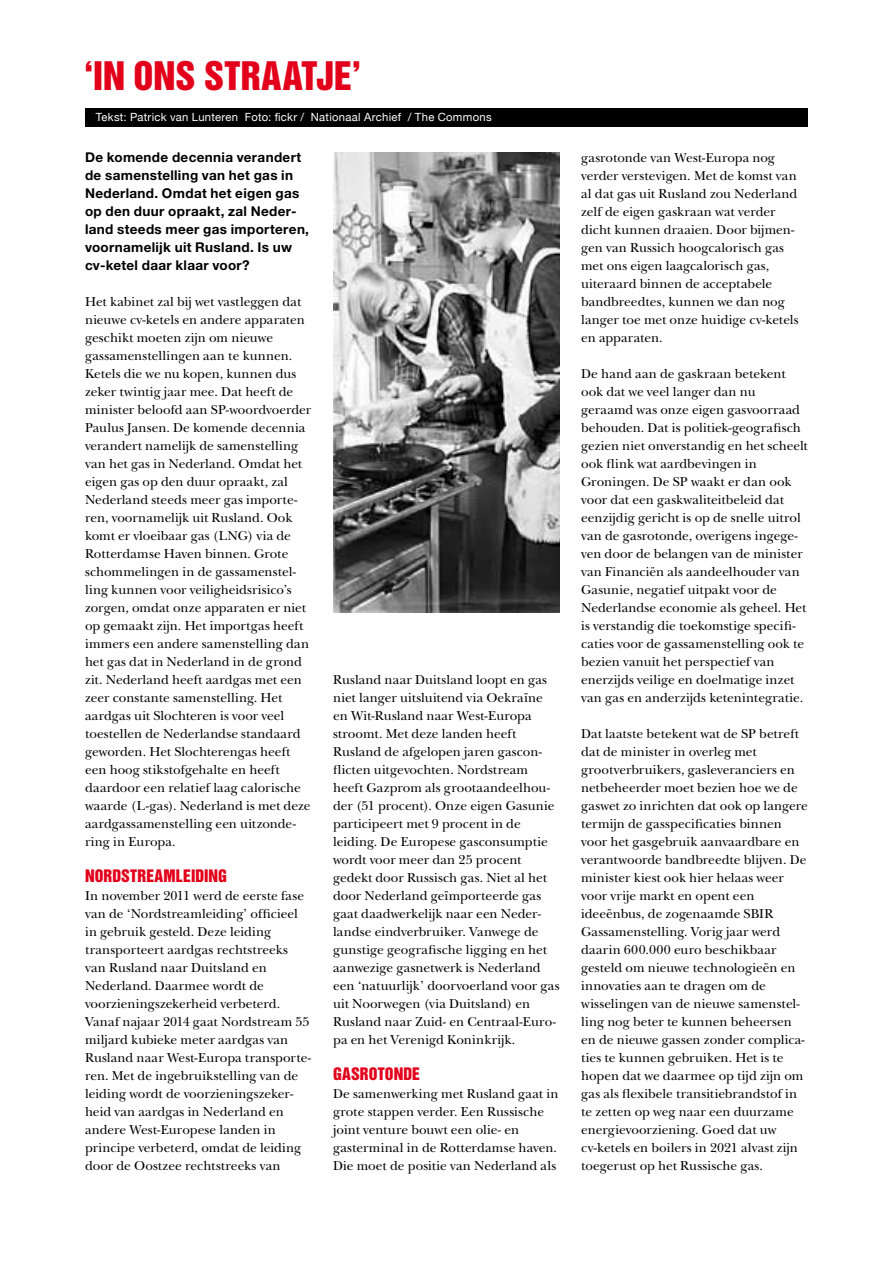
<style>
.page{position:relative;width:893px;height:1263px;background:#fff}
.page>*{position:absolute;margin:0;border:0;box-sizing:border-box;transform-origin:0 0}
.t1{font:36px "Helvetica Inserat LT Std";color:#e2001a}
.t2{font:15.75px "Helvetica Inserat LT Std";letter-spacing:.005em;color:#e2001a}
.t3{font:13.5px/18px "New Baskerville Std";color:#000}
.t4{font:700 13.5px/18px "Helvetica Neue LT Std";letter-spacing:.025em;color:#000}
.t5{font:11.25px "Helvetica Neue";letter-spacing:.025em;color:#fff}
</style>
<div class="page">
<div style="left:85px;top:108px;width:723px;height:18px;background:#000"></div>
<img style="left:333px;top:152px;width:227px;height:460px">
<h1 class="t1" style="left:84px;top:54px;width:279px">‘IN ONS STRAATJE’</h1>
<p class="t5" style="left:96px;top:110px;width:398px">Tekst: Patrick van Lunteren Foto: fickr / Nationaal Archief / The Commons</p>
<p class="t4" style="left:85px;top:148px;width:226px">De komende decennia verandert de samenstelling van het gas in<br>Nederland. Omdat het eigen gas op den duur opraakt, zal Neder&shy;land steeds meer gas importeren, voornamelijk uit Rusland. Is uw cv-ketel daar klaar voor?</p>
<p class="t3" style="left:85px;top:293px;width:228px">Het kabinet zal bij wet vastleggen dat nieuwe cv-ketels en andere apparaten geschikt moeten zijn om nieuwe gassamenstellingen aan te kunnen.<br>Ketels die we nu kopen, kunnen dus zeker twintig jaar mee. Dat heeft de minister beloofd aan SP-woordvoerder Paulus Jansen. De komende decennia verandert namelijk de samenstelling van het gas in Nederland. Omdat het eigen gas op den duur opraakt, zal Nederland steeds meer gas importe&shy;ren, voornamelijk uit Rusland. Ook komt er vloeibaar gas (LNG) via de Rotterdamse Haven binnen. Grote schommelingen in de gassamenstel&shy;ling kunnen voor veiligheidsrisico’s zorgen, omdat onze apparaten er niet op gemaakt zijn. Het importgas heeft immers een andere samenstelling dan het gas dat in Nederland in de grond zit. Nederland heeft aardgas met een zeer constante samenstelling. Het aardgas uit Slochteren is voor veel toestellen de Nederlandse standaard geworden. Het Slochterengas heeft een hoog stikstofgehalte en heeft daardoor een relatief laag calorische waarde (L-gas). Nederland is met deze aardgassamenstelling een uitzonde&shy;ring in Europa.</p>
<p class="t2" style="left:85px;top:866px;width:143px">NORDSTREAMLEIDING</p>
<p class="t3" style="left:85px;top:887px;width:228px">In november 2011 werd de eerste fase van de ‘Nordstreamleiding’ officieel in gebruik gesteld. Deze leiding transporteert aardgas rechtstreeks van Rusland naar Duitsland en Nederland. Daarmee wordt de voorzieningszekerheid verbeterd.<br>Vanaf najaar 2014 gaat Nordstream 55 miljard kubieke meter aardgas van Rusland naar West-Europa transporte&shy;ren. Met de ingebruikstelling van de leiding wordt de voorzieningszeker&shy;heid van aardgas in Nederland en andere West-Europese landen in principe verbeterd, omdat de leiding door de Oostzee rechtstreeks van</p>
<p class="t3" style="left:333px;top:671px;width:228px">Rusland naar Duitsland loopt en gas niet langer uitsluitend via Oekraïne en Wit-Rusland naar West-Europa stroomt. Met deze landen heeft Rusland de afgelopen jaren gascon&shy;flicten uitgevochten. Nordstream heeft Gazprom als grootaandeelhou&shy;der (51 procent). Onze eigen Gasunie participeert met 9 procent in de leiding. De Europese gasconsumptie wordt voor meer dan 25 procent gedekt door Russisch gas. Niet al het door Nederland geïmporteerde gas gaat daadwerkelijk naar een Neder&shy;landse eindverbruiker. Vanwege de gunstige geografische ligging en het aanwezige gasnetwerk is Nederland een ‘natuurlijk’ doorvoerland voor gas uit Noorwegen (via Duitsland) en Rusland naar Zuid- en Centraal-Euro&shy;pa en het Verenigd Koninkrijk.</p>
<p class="t2" style="left:333px;top:1064px;width:89px">GASROTONDE</p>
<p class="t3" style="left:333px;top:1085px;width:227px">De samenwerking met Rusland gaat in grote stappen verder. Een Russische joint venture bouwt een olie- en gasterminal in de Rotterdamse haven.<br>Die moet de positie van Nederland als</p>
<p class="t3" style="left:581px;top:149px;width:219px">gasrotonde van West-Europa nog verder verstevigen. Met de komst van al dat gas uit Rusland zou Nederland zelf de eigen gaskraan wat verder dicht kunnen draaien. Door bijmen&shy;gen van Russich hoogcalorisch gas met ons eigen laagcalorisch gas, uiteraard binnen de acceptabele bandbreedtes, kunnen we dan nog langer toe met onze huidige cv-ketels en apparaten.</p>
<p class="t3" style="left:581px;top:365px;width:228px">De hand aan de gaskraan betekent ook dat we veel langer dan nu geraamd was onze eigen gasvoorraad behouden. Dat is politiek-geografisch gezien niet onverstandig en het scheelt ook flink wat aardbevingen in Groningen. De SP waakt er dan ook voor dat een gaskwaliteitbeleid dat eenzijdig gericht is op de snelle uitrol van de gasrotonde, overigens ingege&shy;ven door de belangen van de minister van Financiën als aandeelhouder van Gasunie, negatief uitpakt voor de Nederlandse economie als geheel. Het is verstandig die toekomstige specifi&shy;caties voor de gassamenstelling ook te bezien vanuit het perspectief van enerzijds veilige en doelmatige inzet van gas en anderzijds ketenintegratie.</p>
<p class="t3" style="left:581px;top:725px;width:228px">Dat laatste betekent wat de SP betreft dat de minister in overleg met grootverbruikers, gasleveranciers en netbeheerder moet bezien hoe we de gaswet zo inrichten dat ook op langere termijn de gasspecificaties binnen voor het gasgebruik aanvaardbare en verantwoorde bandbreedte blijven. De minister kiest ook hier helaas weer voor vrije markt en opent een ideeënbus, de zogenaamde SBIR Gassamenstelling. Vorig jaar werd daarin 600.000 euro beschikbaar gesteld om nieuwe technologieën en innovaties aan te dragen om de wisselingen van de nieuwe samenstel&shy;ling nog beter te kunnen beheersen en de nieuwe gassen zonder complica&shy;ties te kunnen gebruiken. Het is te hopen dat we daarmee op tijd zijn om gas als flexibele transitiebrandstof in te zetten op weg naar een duurzame energievoorziening. Goed dat uw cv-ketels en boilers in 2021 alvast zijn toegerust op het Russische gas.</p>
</div>
